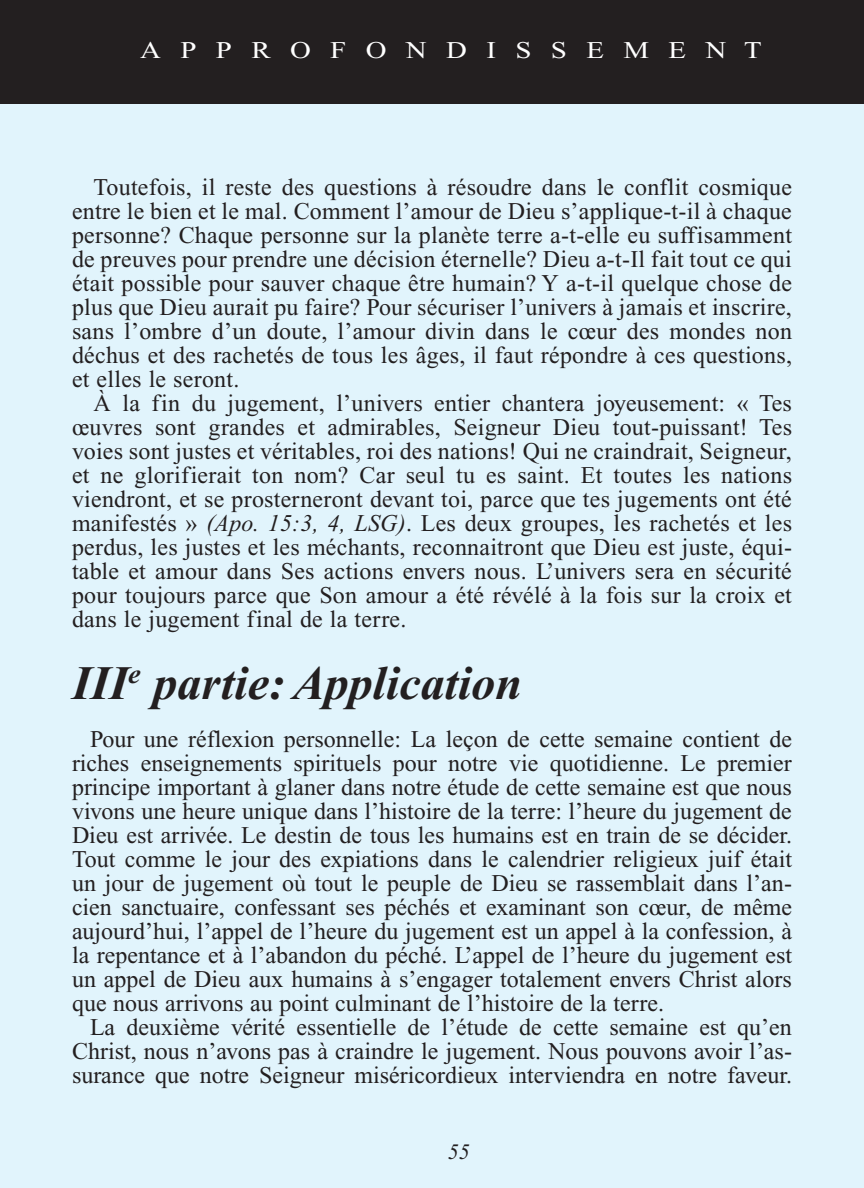
<style>
.page{position:relative;width:864px;height:1188px;background:#fff}
.page>*{position:absolute;margin:0;border:0;box-sizing:border-box;transform-origin:0 0}
.Objectives_Body_Text{font:italic 700 48px "Times New Roman PS Std";color:#231f20}
.Objectives_Body_Text-2{font:24px/24px "Times New Roman PS Std";letter-spacing:.01em;color:#231f20;text-align:justify}
.First_Line_Space_Tea{font:24px/24px "Times New Roman PS Std";color:#231f20;text-align:justify}
.Teachers_Comments_He{font:24px "Times New Roman PS Std";color:#fff;scale:1.2 1}
.t1{font:italic 22px "Times New Roman PS Std";color:#231f20}
.s1{font-style:italic}
</style>
<div class="page">
<div style="left:0;top:98px;width:864px;height:1090px;background:#e1f4fc"></div>
<div style="left:0;top:0;width:864px;height:104px;background:#231f20"></div>
<p class="Teachers_Comments_He" style="left:140px;top:37px;width:520px">A P P R O F O N D I S S E M E N T</p>
<p class="Objectives_Body_Text-2" style="left:72px;top:175px;width:722px;text-indent:22px">Toutefois, il reste des questions à résoudre dans le conflit cosmique entre le bien et le mal. Comment l’amour de Dieu s’applique-t-il à chaque personne? Chaque personne sur la planète terre a-t-elle eu suffisamment de preuves pour prendre une décision éternelle? Dieu a-t-Il fait tout ce qui était possible pour sauver chaque être humain? Y a-t-il quelque chose de plus que Dieu aurait pu faire? Pour sécuriser l’univers à jamais et inscrire, sans l’ombre d’un doute, l’amour divin dans le cœur des mondes non déchus et des rachetés de tous les âges, il faut répondre à ces questions, et elles le seront.</p>
<p class="Objectives_Body_Text-2" style="left:72px;top:391px;width:722px;text-indent:22px">À la fin du jugement, l’univers entier chantera joyeusement: « Tes œuvres sont grandes et admirables, Seigneur Dieu tout-puissant! Tes voies sont justes et véritables, roi des nations! Qui ne craindrait, Seigneur, et ne glorifierait ton nom? Car seul tu es saint. Et toutes les nations viendront, et se prosterneront devant toi, parce que tes jugements ont été manifestés » <span class="s1">(Apo. 15:3, 4, LSG)</span>. Les deux groupes, les rachetés et les perdus, les justes et les méchants, reconnaitront que Dieu est juste, équi&shy;table et amour dans Ses actions envers nous. L’univers sera en sécurité pour toujours parce que Son amour a été révélé à la fois sur la croix et dans le jugement final de la terre.</p>
<p class="Objectives_Body_Text" style="left:72px;top:658px;width:452px">III<sup>e</sup> partie: Application</p>
<p class="First_Line_Space_Tea" style="left:72px;top:727px;width:722px;text-indent:18px">Pour une réflexion personnelle: La leçon de cette semaine contient de riches enseignements spirituels pour notre vie quotidienne. Le premier principe important à glaner dans notre étude de cette semaine est que nous vivons une heure unique dans l’histoire de la terre: l’heure du jugement de Dieu est arrivée. Le destin de tous les humains est en train de se décider.<br>Tout comme le jour des expiations dans le calendrier religieux juif était un jour de jugement où tout le peuple de Dieu se rassemblait dans l’an&shy;cien sanctuaire, confessant ses péchés et examinant son cœur, de même aujourd’hui, l’appel de l’heure du jugement est un appel à la confession, à la repentance et à l’abandon du péché. L’appel de l’heure du jugement est un appel de Dieu aux humains à s’engager totalement envers Christ alors que nous arrivons au point culminant de l’histoire de la terre.</p>
<p class="First_Line_Space_Tea" style="left:72px;top:1015px;width:722px;text-indent:18px">La deuxième vérité essentielle de l’étude de cette semaine est qu’en Christ, nous n’avons pas à craindre le jugement. Nous pouvons avoir l’as&shy;surance que notre Seigneur miséricordieux interviendra en notre faveur.</p>
<p class="t1" style="left:448px;top:1140px;width:23px">55</p>
</div>
